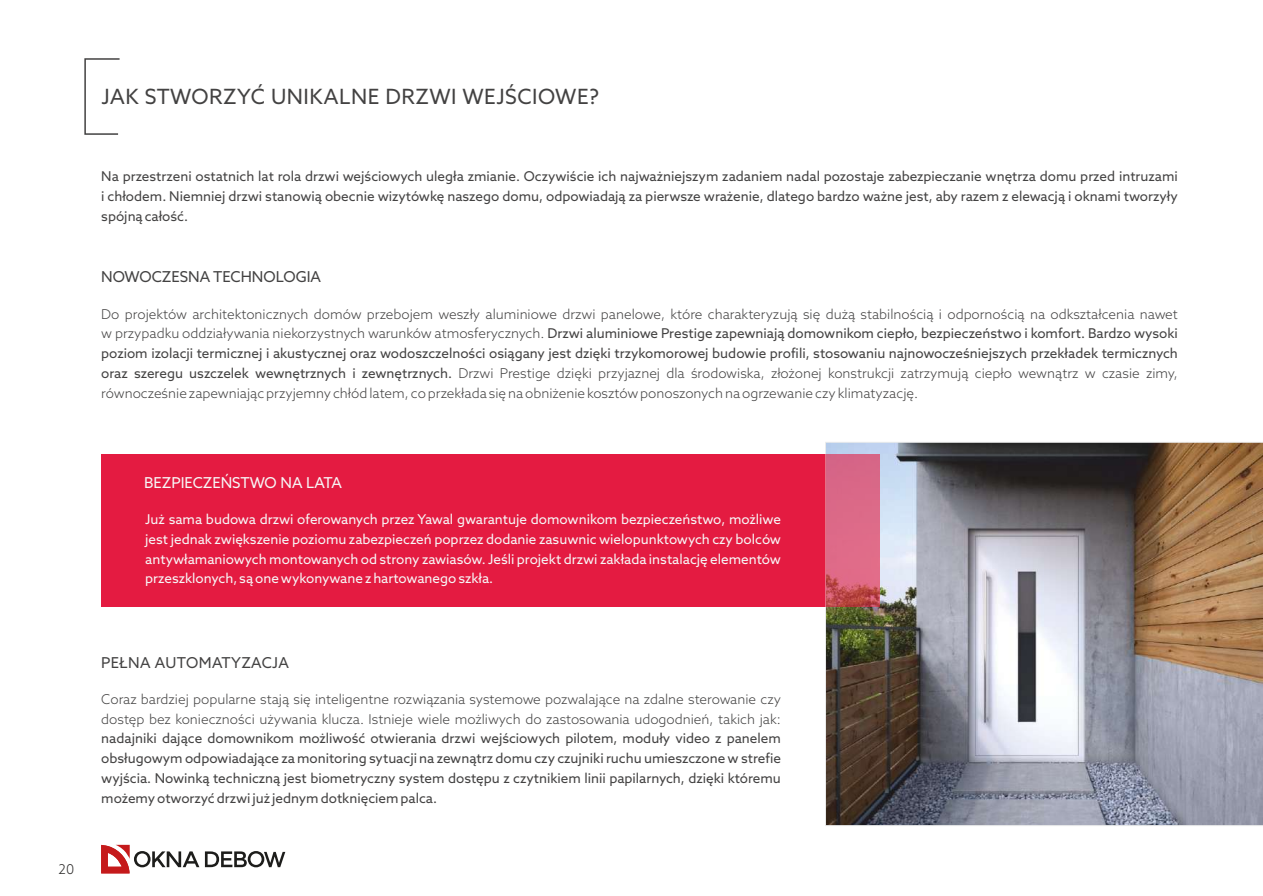
<style>
.page{position:relative;width:1263px;height:896px;background:#fff}
.page>*{position:absolute;margin:0;border:0;box-sizing:border-box;transform-origin:0 0}
.t1{font:21px "Azo Sans";letter-spacing:.025em;color:#434242}
.t2{font:15px "Azo Sans";color:#434242}
.t3{font:15px "Azo Sans";color:#f7f7f7}
.t4{font:15px "Azo Sans";letter-spacing:.025em;color:#434242}
.t5{font:300 13.5px/19.6px "Azo Sans";color:#434242;text-align:justify}
.t6{font:13.5px/19.6px "Azo Sans";color:#434242;text-align:justify}
.t7{font:13.5px/19.6px "Azo Sans";color:#f7f7f7;text-align:justify}
.t8{font:300 13.5px "Azo Sans";color:#2b2a29}
.s1{font-weight:400}
</style>
<div class="page">
<img style="left:825px;top:442px;width:438px;height:383px">
<div style="left:101px;top:454px;width:724px;height:152px;background:#e41b41"></div>
<div style="left:825px;top:454px;width:54px;height:152px;background:#e41b41;opacity:.6"></div>
<svg style="left:84px;top:58px;width:36px;height:77px"></svg>
<svg style="left:101px;top:844px;width:98px;height:29px"></svg>
<svg style="left:205px;top:851px;width:80px;height:15px"></svg>
<h1 class="t1" style="left:101px;top:88px;width:499px">JAK STWORZYĆ UNIKALNE DRZWI WEJŚCIOWE?</h1>
<p class="t6" style="left:101px;top:167px;width:1078px">Na przestrzeni ostatnich lat rola drzwi wejściowych uległa zmianie. Oczywiście ich najważniejszym zadaniem nadal pozostaje zabezpieczanie wnętrza domu przed intruzami i chłodem. Niemniej drzwi stanowią obecnie wizytówkę naszego domu, odpowiadają za pierwsze wrażenie, dlatego bardzo ważne jest, aby razem z elewacją i oknami tworzyły spójną całość.</p>
<p class="t2" style="left:101px;top:271px;width:221px">NOWOCZESNA TECHNOLOGIA</p>
<p class="t5" style="left:101px;top:305px;width:1078px">Do projektów architektonicznych domów przebojem weszły aluminiowe drzwi panelowe, które charakteryzują się dużą stabilnością i odpornością na odkształcenia nawet w przypadku oddziaływania niekorzystnych warunków atmosferycznych. <span class="s1">Drzwi aluminiowe Prestige zapewniają domownikom ciepło, bezpieczeństwo i komfort. Bardzo wysoki poziom izolacji termicznej i akustycznej oraz wodoszczelności osiągany jest dzięki trzykomorowej budowie profili, stosowaniu najnowocześniejszych przekładek termicznych oraz szeregu uszczelek wewnętrznych i zewnętrznych.</span> Drzwi Prestige dzięki przyjaznej dla środowiska, złożonej konstrukcji zatrzymują ciepło wewnątrz w czasie zimy, równocześnie zapewniając przyjemny chłód latem, co przekłada się na obniżenie kosztów ponoszonych na ogrzewanie czy klimatyzację.</p>
<p class="t8" style="left:59px;top:862px;width:17px">20</p>
<p class="t3" style="left:144px;top:476px;width:199px">BEZPIECZEŃSTWO NA LATA</p>
<p class="t7" style="left:145px;top:510px;width:637px">Już sama budowa drzwi oferowanych przez Yawal gwarantuje domownikom bezpieczeństwo, możliwe jest jednak zwiększenie poziomu zabezpieczeń poprzez dodanie zasuwnic wielopunktowych czy bolców antywłamaniowych montowanych od strony zawiasów. Jeśli projekt drzwi zakłada instalację elementów przeszklonych, są one wykonywane z hartowanego szkła.</p>
<p class="t4" style="left:101px;top:655px;width:189px">PEŁNA AUTOMATYZACJA</p>
<p class="t5" style="left:101px;top:690px;width:681px">Coraz bardziej popularne stają się inteligentne rozwiązania systemowe pozwalające na zdalne sterowanie czy dostęp bez konieczności używania klucza. Istnieje wiele możliwych do zastosowania udogodnień, takich jak:</p>
<p class="t6" style="left:101px;top:729px;width:681px">nadajniki dające domownikom możliwość otwierania drzwi wejściowych pilotem, moduły video z panelem obsługowym odpowiadające za monitoring sytuacji na zewnątrz domu czy czujniki ruchu umieszczone w strefie wyjścia. Nowinką techniczną jest biometryczny system dostępu z czytnikiem linii papilarnych, dzięki któremu możemy otworzyć drzwi już jednym dotknięciem palca.</p>
</div>
